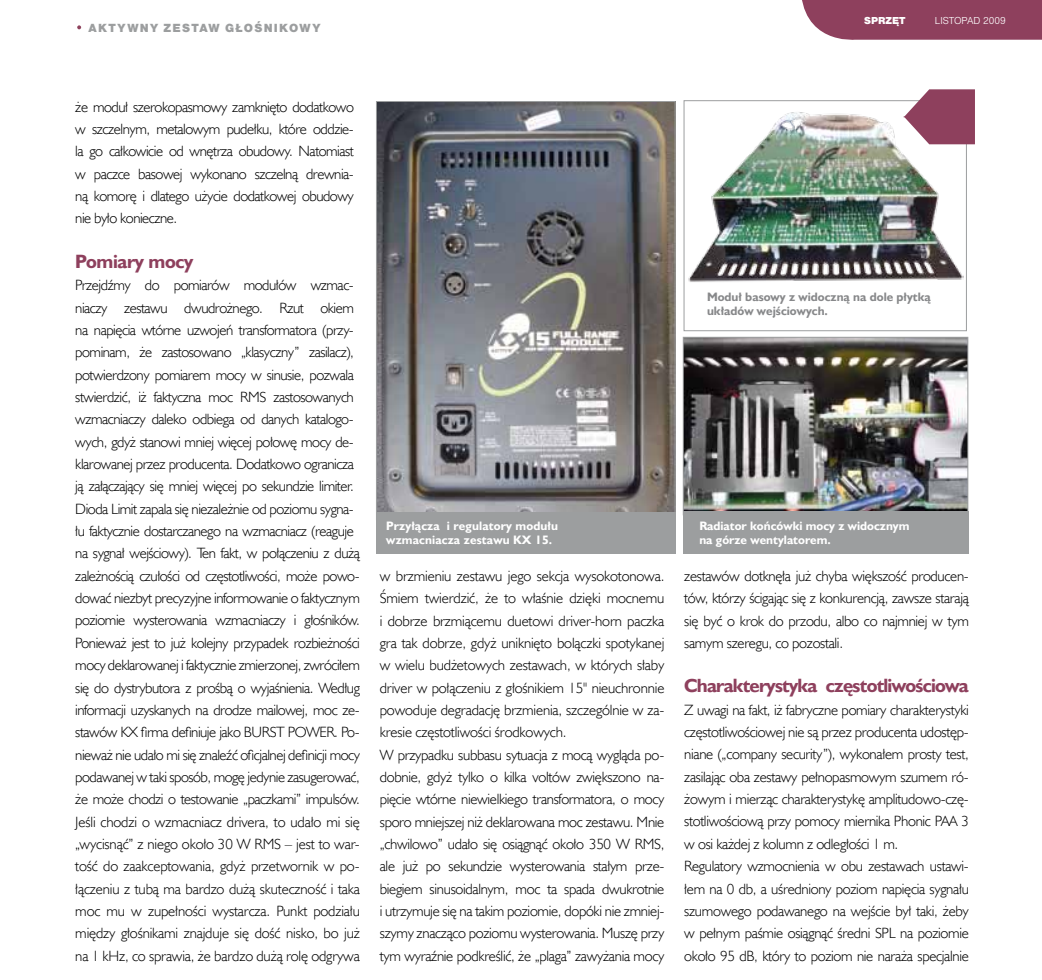
<style>
.page{position:relative;width:1042px;height:980px;background:#fff}
.page>*{position:absolute;margin:0;border:0;box-sizing:border-box;transform-origin:0 0}
.t1{font:700 19.25px "Humanst 521 EU";letter-spacing:-.04em;color:#8e405d}
.t2{font:700 19.25px "Humanst 521 EU";letter-spacing:-.02em;color:#8e405d}
.t3{font:14.88px/22.4px "Humanst 521 Lt EU";letter-spacing:-.02em;color:#000}
.t4{font:700 12.25px/14px "Humanst 521 EU";color:#fff}
.t5{font:700 12.25px/14px "Humanst 521 EU";color:#87888a}
.t6{font:12.25px "Nimbus San DEE Blac";letter-spacing:.1em;color:#9c9e9f}
.t7{font:10.5px "Nimbus San DEE Ligh";color:#fff}
.t8{font:10.5px "Nimbus San DEE Blac";color:#fff}
</style>
<div class="page">
<svg style="left:802px;top:0;width:239px;height:40px;background:#944a65"></svg>
<svg style="left:77px;top:25px;width:4px;height:4px"></svg>
<div style="left:683px;top:100px;width:283px;height:231px;background:#fff;border:1px solid #9c9e9f"></div>
<svg style="left:903px;top:89px;width:71px;height:55px"></svg>
<img style="left:688px;top:106px;width:275px;height:176px">
<img style="left:685px;top:339px;width:280px;height:172px">
<div style="left:683px;top:337px;width:284px;height:178px;border:1px solid #9c9e9f"></div>
<div style="left:683px;top:511px;width:284px;height:43px;background:#9c9e9f"></div>
<img style="left:378px;top:103px;width:295px;height:409px">
<div style="left:376px;top:512px;width:299px;height:42px;background:#9c9e9f"></div>
<p class="t6" style="left:88px;top:21px;width:233px">AKTYWNY ZESTAW GŁOŚNIKOWY</p>
<p class="t8" style="left:864px;top:14px;width:43px">SPRZĘT</p>
<p class="t7" style="left:934px;top:15px;width:72px">LISTOPAD 2009</p>
<p class="t3" style="left:75px;top:95px;width:280px;text-align:justify">że moduł szerokopasmowy zamknięto dodatkowo w szczelnym, metalowym pudełku, które oddzie&shy;la go całkowicie od wnętrza obudowy. Natomiast w paczce basowej wykonano szczelną drewnia&shy;ną komorę i dlatego użycie dodatkowej obudowy nie było konieczne.</p>
<p class="t2" style="left:75px;top:249px;width:120px">Pomiary mocy</p>
<p class="t3" style="left:75px;top:274px;width:286px">Przejdźmy do pomiarów modułów wzmac&shy;niaczy zestawu dwudrożnego. Rzut okiem na napięcia wtórne uzwojeń transformatora (przy&shy;pominam, że zastosowano „klasyczny” zasilacz), potwierdzony pomiarem mocy w sinusie, pozwala stwierdzić, iż faktyczna moc RMS zastosowanych wzmacniaczy daleko odbiega od danych katalogo&shy;wych, gdyż stanowi mniej więcej połowę mocy de&shy;klarowanej przez producenta. Dodatkowo ogranicza ją załączający się mniej więcej po sekundzie limiter.<br>Dioda Limit zapala się niezależnie od poziomu sygna&shy;łu faktycznie dostarczanego na wzmacniacz (reaguje na sygnał wejściowy). Ten fakt, w połączeniu z dużą zależnością czułości od częstotliwości, może powo&shy;dować niezbyt precyzyjne informowanie o faktycznym poziomie wysterowania wzmacniaczy i głośników.<br>Ponieważ jest to już kolejny przypadek rozbieżności mocy deklarowanej i faktycznie zmierzonej, zwróciłem się do dystrybutora z prośbą o wyjaśnienia. Według informacji uzyskanych na drodze mailowej, moc ze&shy;stawów KX firma definiuje jako BURST POWER. Po&shy;nieważ nie udało mi się znaleźć oficjalnej definicji mocy podawanej w taki sposób, mogę jedynie zasugerować, że może chodzi o testowanie „paczkami” impulsów.<br>Jeśli chodzi o wzmacniacz drivera, to udało mi się „wycisnąć” z niego około 30 W RMS – jest to war&shy;tość do zaakceptowania, gdyż przetwornik w po&shy;łączeniu z tubą ma bardzo dużą skuteczność i taka moc mu w zupełności wystarcza. Punkt podziału między głośnikami znajduje się dość nisko, bo już na 1 kHz, co sprawia, że bardzo dużą rolę odgrywa</p>
<p class="t4" style="left:386px;top:518px;width:173px">Przyłącza i regulatory modułu wzmacniacza zestawu KX 15.</p>
<p class="t5" style="left:707px;top:290px;width:225px">Moduł basowy z widoczną na dole płytką układów wejściowych.</p>
<p class="t4" style="left:699px;top:519px;width:212px">Radiator końcówki mocy z widocznym na górze wentylatorem.</p>
<p class="t3" style="left:380px;top:564px;width:286px">w brzmieniu zestawu jego sekcja wysokotonowa.<br>Śmiem twierdzić, że to właśnie dzięki mocnemu i dobrze brzmiącemu duetowi driver-horn paczka gra tak dobrze, gdyż uniknięto bolączki spotykanej w wielu budżetowych zestawach, w których słaby driver w połączeniu z głośnikiem 15'' nieuchronnie powoduje degradację brzmienia, szczególnie w za&shy;kresie częstotliwości środkowych.<br>W przypadku subbasu sytuacja z mocą wygląda po&shy;dobnie, gdyż tylko o kilka voltów zwiększono na&shy;pięcie wtórne niewielkiego transformatora, o mocy sporo mniejszej niż deklarowana moc zestawu. Mnie „chwilowo” udało się osiągnąć około 350 W RMS, ale już po sekundzie wysterowania stałym prze&shy;biegiem sinusoidalnym, moc ta spada dwukrotnie i utrzymuje się na takim poziomie, dopóki nie zmniej&shy;szymy znacząco poziomu wysterowania. Muszę przy tym wyraźnie podkreślić, że „plaga” zawyżania mocy</p>
<p class="t3" style="left:684px;top:564px;width:286px;text-align:justify">zestawów dotknęła już chyba większość producen&shy;tów, którzy ścigając się z konkurencją, zawsze starają się być o krok do przodu, albo co najmniej w tym samym szeregu, co pozostali.</p>
<p class="t1" style="left:684px;top:673px;width:286px">Charakterystyka częstotliwościowa</p>
<p class="t3" style="left:684px;top:698px;width:286px">Z uwagi na fakt, iż fabryczne pomiary charakterystyki częstotliwościowej nie są przez producenta udostęp&shy;niane („company security”), wykonałem prosty test, zasilając oba zestawy pełnopasmowym szumem ró&shy;żowym i mierząc charakterystykę amplitudowo-czę&shy;stotliwościową przy pomocy miernika Phonic PAA 3 w osi każdej z kolumn z odległości 1 m.<br>Regulatory wzmocnienia w obu zestawach ustawi&shy;łem na 0 db, a uśredniony poziom napięcia sygnału szumowego podawanego na wejście był taki, żeby w pełnym paśmie osiągnąć średni SPL na poziomie około 95 dB, który to poziom nie naraża specjalnie</p>
</div>
